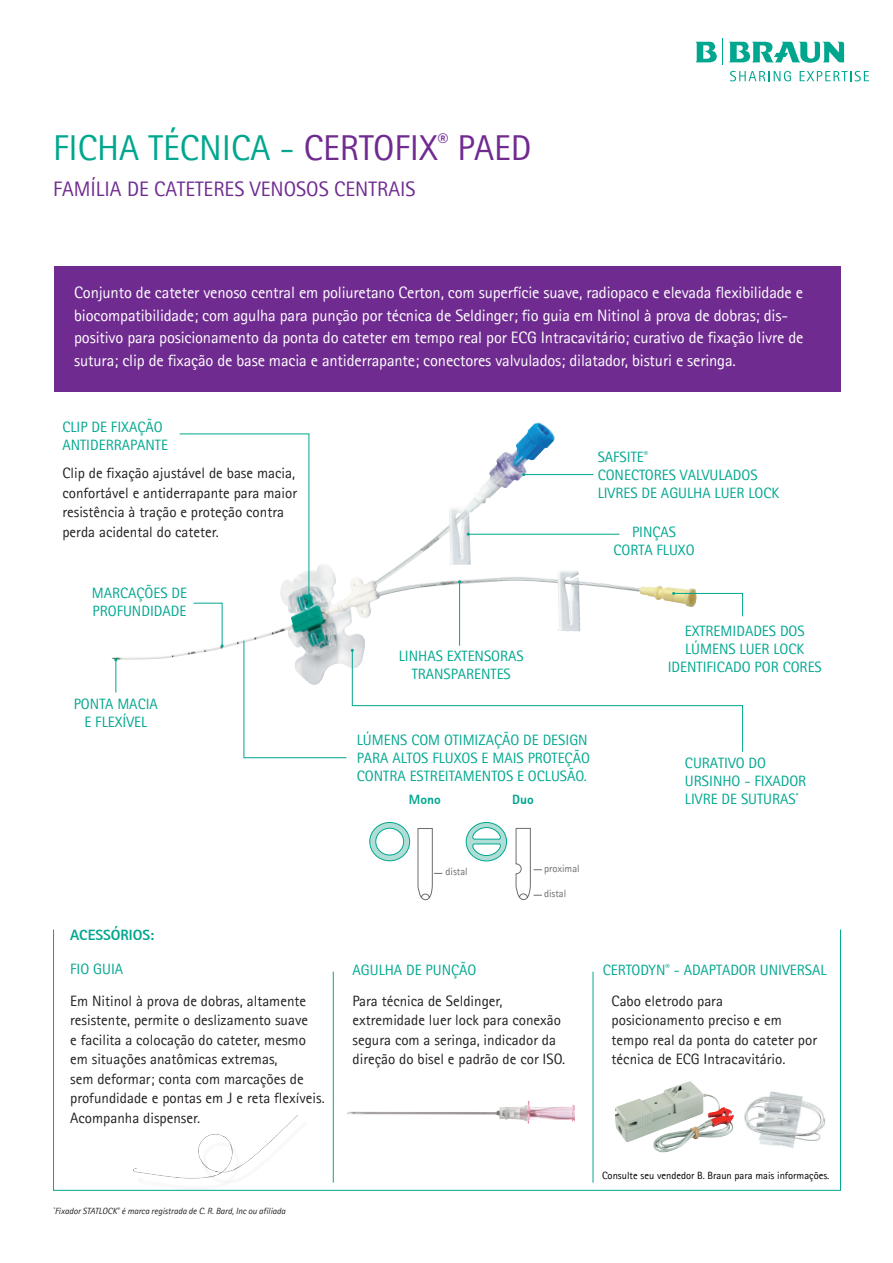
<style>
.page{position:relative;width:893px;height:1263px;background:#fff}
.page>*{position:absolute;margin:0;border:0;box-sizing:border-box;transform-origin:0 0}
.t1{font:36px "Rotis Sans Serif";color:#00a78e}
.t2{font:21px "Rotis Sans Serif";color:#702b91}
.t3{font:16.5px/22.5px "Rotis Sans Serif";letter-spacing:-.01em;color:#fff}
.t4{font:15px/19.5px "Rotis Sans Serif";color:#231f20}
.t5{font:15px/18px "Rotis Sans Serif";color:#00a78f}
.t6{font:700 15px "Rotis Sans Serif";color:#00a78f}
.t7{font:700 13.5px "Rotis Sans Serif";color:#00a78f}
.t8{font:10.5px "Rotis Sans Serif";color:#000}
.t9{font:10.5px "Rotis Sans Serif";color:#6c6d70}
.t10{font:italic 9px "Rotis Sans Serif";color:#231f20}
.t11{font:8.7px "Rotis Sans Serif";color:#00a78f}
.s1{color:#702b91}
</style>
<div class="page">
<div style="left:54px;top:267px;width:786px;height:125px;background:#702b91"></div>
<svg style="left:730px;top:71px;width:61px;height:10px"></svg>
<svg style="left:800px;top:71px;width:69px;height:10px"></svg>
<svg style="left:729px;top:41px;width:115px;height:22px"></svg>
<svg style="left:695px;top:39px;width:28px;height:26px"></svg>
<hr style="left:115px;top:660px;width:1px;height:32px;background:#00a78f">
<svg style="left:179px;top:433px;width:564px;height:325px"></svg>
<img style="left:744px;top:1091px;width:82px;height:57px">
<svg style="left:369px;top:822px;width:41px;height:39px"></svg>
<svg style="left:417px;top:828px;width:25px;height:73px"></svg>
<svg style="left:466px;top:822px;width:41px;height:39px"></svg>
<svg style="left:515px;top:828px;width:27px;height:72px"></svg>
<img style="left:346px;top:1101px;width:229px;height:23px">
<img style="left:127px;top:1116px;width:183px;height:75px">
<hr style="left:333px;top:972px;width:1px;height:210px;background:#00a78f">
<hr style="left:593px;top:972px;width:1px;height:210px;background:#00a78f">
<img style="left:615px;top:1081px;width:119px;height:71px">
<p class="t1" style="left:53px;top:126px;width:480px">FICHA TÉCNICA - <span class="s1">CERTOFIX</span><sup>®</sup> <span class="s1">PAED</span></p>
<p class="t2" style="left:53px;top:177px;width:364px">FAMÍLIA DE CATETERES VENOSOS CENTRAIS</p>
<p class="t3" style="left:74px;top:281px;width:731px">Conjunto de cateter venoso central em poliuretano Certon, com superfície suave, radiopaco e elevada flexibilidade e biocompatibilidade; com agulha para punção por técnica de Seldinger; fio guia em Nitinol à prova de dobras; dis&shy;positivo para posicionamento da ponta do cateter em tempo real por ECG Intracavitário; curativo de fixação livre de sutura; clip de fixação de base macia e antiderrapante; conectores valvulados; dilatador, bisturi e seringa.</p>
<p class="t5" style="left:62px;top:418px;width:102px">CLIP DE FIXAÇÃO</p>
<p class="t5" style="left:62px;top:436px;width:107px">ANTIDERRAPANTE</p>
<p class="t4" style="left:62px;top:463px;width:236px">Clip de fixação ajustável de base macia, confortável e antiderrapante para maior resistência à tração e proteção contra perda acidental do cateter.</p>
<p class="t5" style="left:92px;top:584px;width:97px">MARCAÇÕES DE</p>
<p class="t5" style="left:93px;top:602px;width:95px">PROFUNDIDADE</p>
<p class="t5" style="left:74px;top:694px;width:86px">PONTA MACIA</p>
<p class="t5" style="left:84px;top:712px;width:64px">E FLEXÍVEL</p>
<p class="t6" style="left:70px;top:925px;width:86px">ACESSÓRIOS:</p>
<p class="t5" style="left:598px;top:447px;width:52px">SAFSITE<sup>®</sup></p>
<p class="t5" style="left:598px;top:465px;width:183px">CONECTORES VALVULADOS<br>LIVRES DE AGULHA LUER LOCK</p>
<p class="t5" style="left:632px;top:523px;width:46px">PINÇAS</p>
<p class="t5" style="left:613px;top:541px;width:83px">CORTA FLUXO</p>
<p class="t5" style="left:399px;top:647px;width:126px;text-align:center">LINHAS EXTENSORAS<br>TRANSPARENTES</p>
<p class="t5" style="left:357px;top:730px;width:235px">LÚMENS COM OTIMIZAÇÃO DE DESIGN<br>PARA ALTOS FLUXOS E MAIS PROTEÇÃO<br>CONTRA ESTREITAMENTOS E OCLUSÃO.</p>
<p class="t7" style="left:409px;top:791px;width:34px">Mono</p>
<p class="t9" style="left:445px;top:866px;width:24px">distal</p>
<p class="t7" style="left:512px;top:791px;width:23px">Duo</p>
<p class="t9" style="left:544px;top:862px;width:37px">proximal</p>
<p class="t9" style="left:544px;top:887px;width:24px">distal</p>
<p class="t5" style="left:685px;top:622px;width:121px">EXTREMIDADES DOS</p>
<p class="t5" style="left:685px;top:640px;width:121px">LÚMENS LUER LOCK</p>
<p class="t5" style="left:668px;top:658px;width:156px">IDENTIFICADO POR CORES</p>
<p class="t5" style="left:685px;top:754px;width:123px">CURATIVO DO<br>URSINHO - FIXADOR<br>LIVRE DE SUTURAS</p>
<p class="t11" style="left:796px;top:791px;width:4px">*</p>
<p class="t5" style="left:353px;top:960px;width:125px">AGULHA DE PUNÇÃO</p>
<p class="t5" style="left:603px;top:960px;width:225px">CERTODYN<sup>®</sup> - ADAPTADOR UNIVERSAL</p>
<p class="t5" style="left:70px;top:960px;width:55px">FIO GUIA</p>
<p class="t4" style="left:70px;top:991px;width:256px">Em Nitinol à prova de dobras, altamente resistente, permite o deslizamento suave<br>e facilita a colocação do cateter, mesmo em situações anatômicas extremas,<br>sem deformar; conta com marcações de profundidade e pontas em J e reta flexíveis.<br>Acompanha dispenser.</p>
<p class="t4" style="left:353px;top:991px;width:214px">Para técnica de Seldinger, extremidade luer lock para conexão segura com a seringa, indicador da direção do bisel e padrão de cor ISO.</p>
<p class="t4" style="left:612px;top:991px;width:207px">Cabo eletrodo para posicionamento preciso e em tempo real da ponta do cateter por técnica de ECG Intracavitário.</p>
<p class="t10" style="left:53px;top:1206px;width:234px"><sup>*</sup>Fixador STATLOCK<sup>®</sup> é marca registrada de C. R. Bard, Inc ou afiliada</p>
<p class="t8" style="left:602px;top:1169px;width:229px">Consulte seu vendedor B. Braun para mais informações.</p>
</div>
